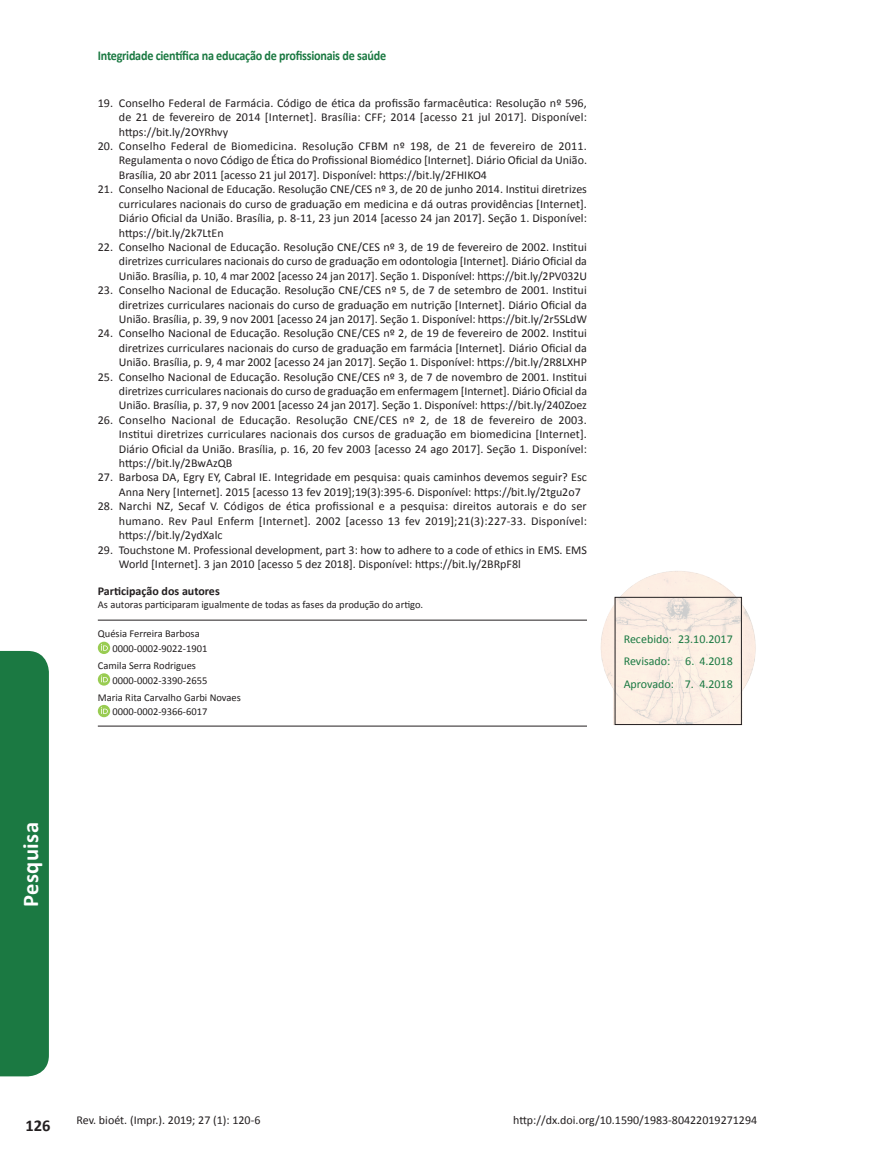
<style>
.page{position:relative;width:872px;height:1170px;background:#fff}
.page>*{position:absolute;margin:0;border:0;box-sizing:border-box;transform-origin:0 0}
.t1{font:700 22.5px "Calibri";letter-spacing:.02em;color:#fff}
.t2{font:700 16.5px "Calibri";color:#231f20}
.t3{font:700 13.5px "Calibri";letter-spacing:-.02em;color:#1b7942;scale:.9 1}
.Referencias{font:12px/14.4px "Calibri";color:#231f20;text-align:justify}
.t4{font:12px "Calibri";color:#1b7942}
.Titulo_participacao{font:700 12px "Calibri";color:#231f20}
.Texto_participacao_d{font:10.5px "Calibri";color:#231f20}
.Autor_ORCID__demais{font:10.5px "Calibri";color:#231f20}
.ORCID{font:10.5px "Calibri";color:#231f20}
.Autor_ORCID__primeir{font:10.5px "Calibri";color:#231f20}
.ORCID__último{font:10.5px "Calibri";color:#231f20}
</style>
<div class="page">
<hr style="left:98px;top:620px;width:489px;height:1px;background:#231f20">
<hr style="left:98px;top:725px;width:489px;height:1px;background:#231f20">
<svg style="left:98px;top:641px;width:12px;height:13px"></svg>
<svg style="left:101px;top:644px;width:7px;height:6px"></svg>
<svg style="left:98px;top:673px;width:12px;height:12px"></svg>
<svg style="left:101px;top:675px;width:7px;height:7px"></svg>
<svg style="left:98px;top:704px;width:12px;height:13px"></svg>
<svg style="left:101px;top:707px;width:7px;height:6px"></svg>
<img style="left:600px;top:571px;width:156px;height:154px">
<div style="left:0;top:651px;width:49px;height:425px;background:#1b7942"></div>
<h1 class="t1" style="left:15px;top:907px;width:86px;rotate:-90deg">Pesquisa</h1>
<p class="t3" style="left:98px;top:46px;width:322px">Integridade científica na educação de profissionais de saúde</p>
<p class="Referencias" style="left:119px;top:95px;width:469px;text-indent:-21px">19. Conselho Federal de Farmácia. Código de ética da profissão farmacêutica: Resolução nº 596, de 21 de fevereiro de 2014 [Internet]. Brasília: CFF; 2014 [acesso 21 jul 2017]. Disponível: https://bit.ly/2OYRhvy</p>
<p class="Referencias" style="left:119px;top:138px;width:470px;text-indent:-21px">20. Conselho Federal de Biomedicina. Resolução CFBM nº 198, de 21 de fevereiro de 2011.<br>Regulamenta o novo Código de Ética do Profissional Biomédico [Internet]. Diário Oficial da União.<br>Brasília, 20 abr 2011 [acesso 21 jul 2017]. Disponível: https://bit.ly/2FHIKO4</p>
<p class="Referencias" style="left:119px;top:182px;width:469px;text-indent:-21px">21. Conselho Nacional de Educação. Resolução CNE/CES nº 3, de 20 de junho 2014. Institui diretrizes curriculares nacionais do curso de graduação em medicina e dá outras providências [Internet].<br>Diário Oficial da União. Brasília, p. 8-11, 23 jun 2014 [acesso 24 jan 2017]. Seção 1. Disponível: https://bit.ly/2k7LtEn</p>
<p class="Referencias" style="left:119px;top:239px;width:470px;text-indent:-21px">22. Conselho Nacional de Educação. Resolução CNE/CES nº 3, de 19 de fevereiro de 2002. Institui diretrizes curriculares nacionais do curso de graduação em odontologia [Internet]. Diário Oficial da União. Brasília, p. 10, 4 mar 2002 [acesso 24 jan 2017]. Seção 1. Disponível: https://bit.ly/2PV032U</p>
<p class="Referencias" style="left:119px;top:282px;width:470px;text-indent:-21px">23. Conselho Nacional de Educação. Resolução CNE/CES nº 5, de 7 de setembro de 2001. Institui diretrizes curriculares nacionais do curso de graduação em nutrição [Internet]. Diário Oficial da União. Brasília, p. 39, 9 nov 2001 [acesso 24 jan 2017]. Seção 1. Disponível: https://bit.ly/2r5SLdW</p>
<p class="Referencias" style="left:119px;top:326px;width:469px;text-indent:-21px">24. Conselho Nacional de Educação. Resolução CNE/CES nº 2, de 19 de fevereiro de 2002. Institui diretrizes curriculares nacionais do curso de graduação em farmácia [Internet]. Diário Oficial da União. Brasília, p. 9, 4 mar 2002 [acesso 24 jan 2017]. Seção 1. Disponível: https://bit.ly/2R8LXHP</p>
<p class="Referencias" style="left:119px;top:369px;width:470px;text-indent:-21px">25. Conselho Nacional de Educação. Resolução CNE/CES nº 3, de 7 de novembro de 2001. Institui diretrizes curriculares nacionais do curso de graduação em enfermagem [Internet]. Diário Oficial da União. Brasília, p. 37, 9 nov 2001 [acesso 24 jan 2017]. Seção 1. Disponível: https://bit.ly/240Zoez</p>
<p class="Referencias" style="left:119px;top:412px;width:469px;text-indent:-21px">26. Conselho Nacional de Educação. Resolução CNE/CES nº 2, de 18 de fevereiro de 2003.<br>Institui diretrizes curriculares nacionais dos cursos de graduação em biomedicina [Internet].<br>Diário Oficial da União. Brasília, p. 16, 20 fev 2003 [acesso 24 ago 2017]. Seção 1. Disponível: https://bit.ly/2BwAzQB</p>
<p class="Referencias" style="left:119px;top:470px;width:469px;text-indent:-21px">27. Barbosa DA, Egry EY, Cabral IE. Integridade em pesquisa: quais caminhos devemos seguir? Esc<br>Anna Nery [Internet]. 2015 [acesso 13 fev 2019];19(3):395-6. Disponível: https://bit.ly/2tgu2o7</p>
<p class="Referencias" style="left:119px;top:498px;width:470px;text-indent:-21px">28. Narchi NZ, Secaf V. Códigos de ética profissional e a pesquisa: direitos autorais e do ser humano. Rev Paul Enferm [Internet]. 2002 [acesso 13 fev 2019];21(3):227-33. Disponível: https://bit.ly/2ydXalc</p>
<p class="Referencias" style="left:119px;top:542px;width:469px;text-indent:-21px">29. Touchstone M. Professional development, part 3: how to adhere to a code of ethics in EMS. EMS<br>World [Internet]. 3 jan 2010 [acesso 5 dez 2018]. Disponível: https://bit.ly/2BRpF8l</p>
<p class="Titulo_participacao" style="left:98px;top:582px;width:123px">Participação dos autores</p>
<p class="Texto_participacao_d" style="left:98px;top:597px;width:327px">As autoras participaram igualmente de todas as fases da produção do artigo.</p>
<p class="Autor_ORCID__primeir" style="left:98px;top:626px;width:103px">Quésia Ferreira Barbosa</p>
<p class="ORCID" style="left:112px;top:641px;width:96px">0000-0002-9022-1901</p>
<p class="Autor_ORCID__demais" style="left:98px;top:658px;width:100px">Camila Serra Rodrigues</p>
<p class="ORCID" style="left:112px;top:672px;width:96px">0000-0002-3390-2655</p>
<p class="Autor_ORCID__demais" style="left:98px;top:689px;width:145px">Maria Rita Carvalho Garbi Novaes</p>
<p class="ORCID__último" style="left:112px;top:704px;width:96px">0000-0002-9366-6017</p>
<p class="t4" style="left:623px;top:630px;width:111px">Recebido: 23.10.2017</p>
<p class="t4" style="left:623px;top:653px;width:111px">Revisado: 6. 4.2018</p>
<p class="t4" style="left:623px;top:676px;width:111px">Aprovado: 7. 4.2018</p>
<h2 class="t2" style="left:26px;top:1113px;width:27px">126</h2>
<p class="Referencias" style="left:77px;top:1112px;width:185px">Rev. bioét. (Impr.). 2019; 27 (1): 120-6</p>
<p class="Referencias" style="left:513px;top:1112px;width:245px">http://dx.doi.org/10.1590/1983-80422019271294</p>
</div>
